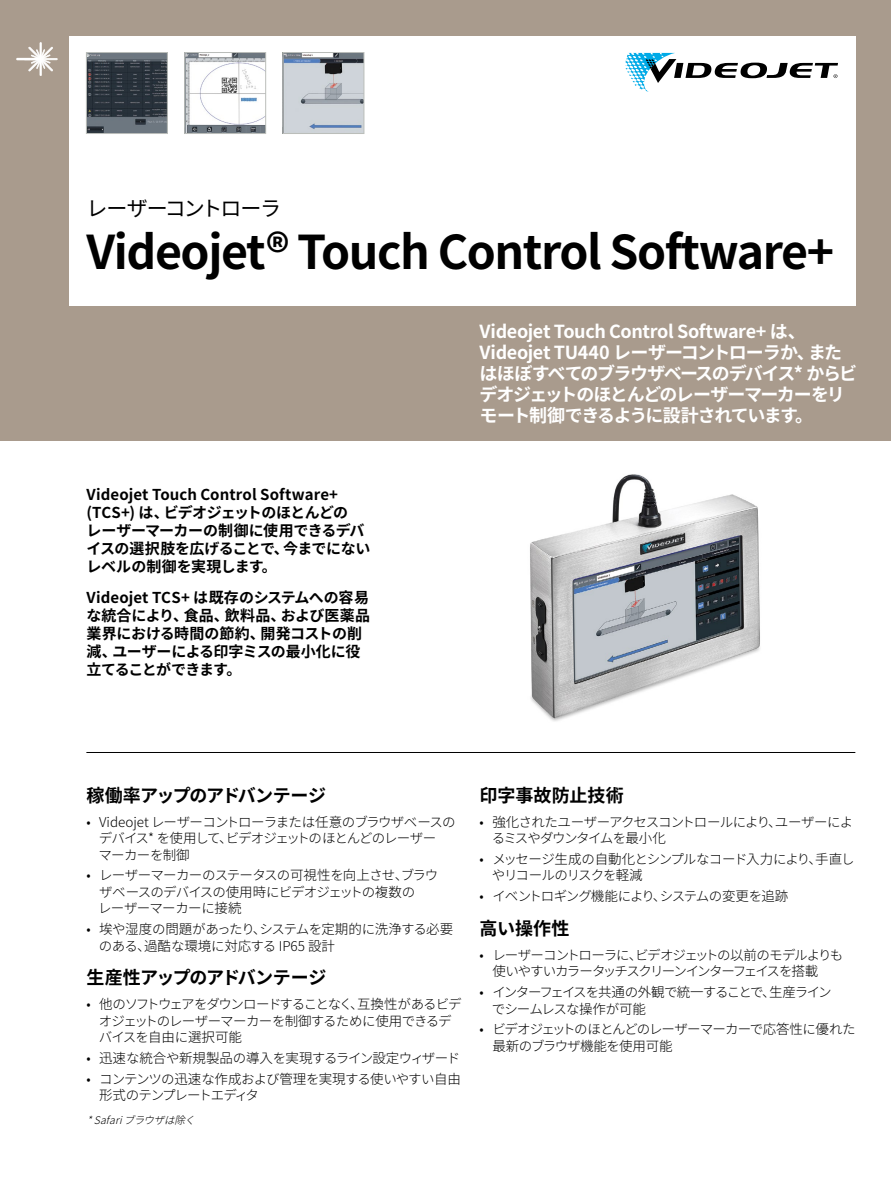
<style>
.page{position:relative;width:891px;height:1188px;background:#fff}
.page>*{position:absolute;margin:0;border:0;box-sizing:border-box;transform-origin:0 0}
.t1{font:700 46.5px "Noto Sans CJ Kjp";letter-spacing:-.03em;color:#000}
.t2{font:21px "Noto Sans CJ Kjp";letter-spacing:-.065em;color:#000}
.t3{font:700 18px/21px "Noto Sans CJ Kjp";letter-spacing:-.05em;color:#fff}
.t4{font:700 18px "Noto Sans CJ Kjp";letter-spacing:-.045em;color:#000}
.t5{font:700 18px "Noto Sans CJ Kjp";letter-spacing:-.04em;color:#000}
.t6{font:700 18px "Noto Sans CJ Kjp";letter-spacing:.005em;color:#000}
.t7{font:700 18px "Noto Sans CJ Kjp";letter-spacing:-.02em;color:#000}
.t8{font:700 15px/18px "Noto Sans CJ Kjp";letter-spacing:-.01em;color:#000}
.t9{font:300 13.5px/16.5px "Noto Sans CJ Kjp";letter-spacing:-.06em;color:#000}
.t10{font:300 13.5px/16.5px "Noto Sans CJ Kjp";letter-spacing:-.09em;color:#000}
.t11{font:300 13.5px/16.5px "Noto Sans CJ Kjp";letter-spacing:-.025em;color:#000}
.t12{font:300 13.5px "Noto Sans CJ Kjp";letter-spacing:-.03em;color:#000}
.t13{font:italic 300 10.5px "Noto Sans CJ Kjp";color:#000}
</style>
<div class="page">
<div style="left:0;top:0;width:891px;height:441px;background:#a99b8d"></div>
<div style="left:69px;top:36px;width:786px;height:270px;background:#fff"></div>
<hr style="left:16px;top:58px;width:26px;height:2px;background:#fff">
<hr style="left:24px;top:58px;width:34px;height:2px;background:#fff">
<hr style="left:40px;top:42px;width:2px;height:34px;background:#fff">
<svg style="left:28px;top:47px;width:25px;height:24px"></svg>
<svg style="left:625px;top:53px;width:213px;height:39px"></svg>
<hr style="left:86px;top:752px;width:769px;height:1px;background:#000">
<img style="left:186px;top:54px;width:78px;height:78px">
<div style="left:184px;top:52px;width:82px;height:82px;border:1px solid #bbbeba"></div>
<img style="left:285px;top:54px;width:77px;height:78px">
<div style="left:283px;top:52px;width:81px;height:82px;border:1px solid #bbbeba"></div>
<img style="left:88px;top:54px;width:78px;height:78px">
<div style="left:86px;top:52px;width:82px;height:82px;border:1px solid #bbbeba"></div>
<img style="left:530px;top:474px;width:230px;height:247px">
<h2 class="t2" style="left:86px;top:197px;width:196px">レーザーコントローラ</h2>
<h1 class="t1" style="left:86px;top:226px;width:749px">Videojet® Touch Control Software+</h1>
<p class="t8" style="left:86px;top:486px;width:286px">Videojet Touch Control Software+ (TCS+) は、ビデオジェットのほとんどの<br>レーザーマーカーの制御に使用できるデバイスの選択肢を広げることで、今までにないレベルの制御を実現します。</p>
<p class="t8" style="left:86px;top:589px;width:285px">Videojet TCS+ は既存のシステムへの容易な統合により、食品、飲料品、および医薬品業界における時間の節約、開発コストの削減、ユーザーによる印字ミスの最小化に役立てることができます。</p>
<h3 class="t3" style="left:480px;top:321px;width:379px">Videojet Touch Control Software+ は、<br>Videojet TU440 レーザーコントローラか、またはほぼすべてのブラウザベースのデバイス* からビデオジェットのほとんどのレーザーマーカーをリモート制御できるように設計されています。</h3>
<h3 class="t4" style="left:86px;top:785px;width:241px">稼働率アップのアドバンテージ</h3>
<p class="t9" style="left:98px;top:814px;width:359px;text-indent:-12px">• Videojet レーザーコントローラまたは任意のブラウザベースのデバイス* を使用して、ビデオジェットのほとんどのレーザー<br>マーカーを制御</p>
<p class="t9" style="left:98px;top:868px;width:341px;text-indent:-12px">• レーザーマーカーのステータスの可視性を向上させ、ブラウザベースのデバイスの使用時にビデオジェットの複数の<br>レーザーマーカーに接続</p>
<p class="t11" style="left:99px;top:921px;width:356px;text-indent:-13px">• 埃や湿度の問題があったり、システムを定期的に洗浄する必要のある、過酷な環境に対応する IP65 設計</p>
<h3 class="t5" style="left:86px;top:968px;width:241px">生産性アップのアドバンテージ</h3>
<p class="t9" style="left:99px;top:997px;width:364px;text-indent:-12px">• 他のソフトウェアをダウンロードすることなく、互換性があるビデオジェットのレーザーマーカーを制御するために使用できるデバイスを自由に選択可能</p>
<p class="t12" style="left:86px;top:1051px;width:375px">• 迅速な統合や新規製品の導入を実現するライン設定ウィザード</p>
<p class="t9" style="left:99px;top:1071px;width:363px;text-indent:-13px">• コンテンツの迅速な作成および管理を実現する使いやすい自由形式のテンプレートエディタ</p>
<p class="t13" style="left:87px;top:1114px;width:116px">* Safari ブラウザは除く</p>
<h3 class="t6" style="left:480px;top:785px;width:146px">印字事故防止技術</h3>
<p class="t9" style="left:492px;top:814px;width:363px;text-indent:-12px">• 強化されたユーザーアクセスコントロールにより、ユーザーによるミスやダウンタイムを最小化</p>
<p class="t9" style="left:492px;top:851px;width:364px;text-indent:-12px">• メッセージ生成の自動化とシンプルなコード入力により、手直しやリコールのリスクを軽減</p>
<p class="t9" style="left:480px;top:888px;width:310px">• イベントロギング機能により、システムの変更を追跡</p>
<h3 class="t7" style="left:480px;top:918px;width:91px">高い操作性</h3>
<p class="t10" style="left:492px;top:947px;width:352px;text-indent:-13px">• レーザーコントローラに、ビデオジェットの以前のモデルよりも使いやすいカラータッチスクリーンインターフェイスを搭載</p>
<p class="t9" style="left:492px;top:984px;width:341px;text-indent:-12px">• インターフェイスを共通の外観で統一することで、生産ラインでシームレスな操作が可能</p>
<p class="t9" style="left:492px;top:1022px;width:365px;text-indent:-13px">• ビデオジェットのほとんどのレーザーマーカーで応答性に優れた最新のブラウザ機能を使用可能</p>
</div>
